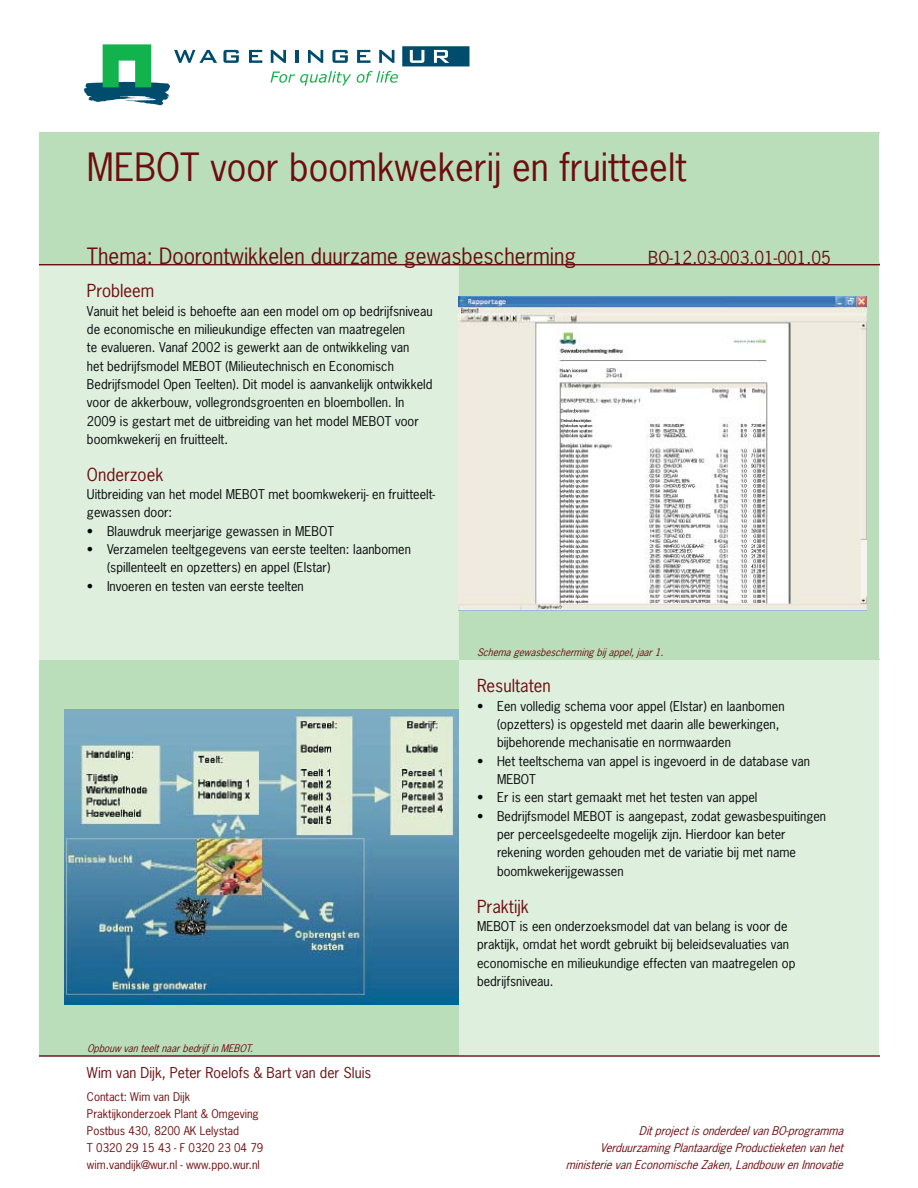
<style>
.page{position:relative;width:918px;height:1188px;background:#fff}
.page>*{position:absolute;margin:0;border:0;box-sizing:border-box;transform-origin:0 0}
.t1{font:36.75px "News Gothic Std";color:#6d0d0f}
.t2{font:21.15px "News Gothic Std";color:#6d0d0f}
.t3{font:16.95px "News Gothic Std";color:#6d0d0f}
.t4{font:14.1px "News Gothic Std";color:#6d0d0f}
.t5{font:12.75px/18.3px "News Gothic Std";color:#040809}
.t6{font:11.25px/17px "News Gothic Std";color:#6d0d0f}
.t7{font:italic 11.25px/17px "News Gothic Std";color:#6d0d0f;text-align:right}
.t8{font:italic 9.9px "News Gothic Std";color:#6d0d0f}
.s1{font-family:"News Gothic"}
</style>
<div class="page">
<svg style="left:84px;top:44px;width:133px;height:61px"></svg>
<svg style="left:223px;top:50px;width:16px;height:13px"></svg>
<svg style="left:249px;top:50px;width:13px;height:13px"></svg>
<svg style="left:270px;top:46px;width:200px;height:40px"></svg>
<div style="left:39px;top:211px;width:840px;height:844px;background:#dfefde"></div>
<div style="left:39px;top:132px;width:840px;height:132px;background:#badeb9"></div>
<div style="left:39px;top:660px;width:420px;height:395px;background:#badeb9"></div>
<div style="left:459px;top:265px;width:420px;height:395px;background:#badeb9"></div>
<hr style="left:39px;top:1055px;width:840px;height:2px;background:#6d0d0f">
<img style="left:459px;top:297px;width:407px;height:314px">
<img style="left:64px;top:709px;width:395px;height:296px">
<hr style="left:39px;top:264px;width:840px;height:1px;background:#6d0d0f">
<h1 class="t1" style="left:87px;top:150px;width:601px">MEBOT voor boomkwekerij en fruitteelt</h1>
<h2 class="t2" style="left:87px;top:247px;width:491px">Thema: Doorontwikkelen duurzame gewasbescherming</h2>
<h3 class="t3" style="left:648px;top:250px;width:184px">BO-12.03-003.01-001.05</h3>
<h3 class="t3" style="left:87px;top:283px;width:69px">Probleem</h3>
<p class="t5" style="left:87px;top:302px;width:347px">Vanuit het beleid is behoefte aan een model om op bedrijfsniveau de economische en milieukundige effecten van maatregelen<br>te evalueren. Vanaf 2002 is gewerkt aan de ontwikkeling van<br>het bedrijfsmodel MEBOT (Milieutechnisch en Economisch Bedrijfsmodel Open Teelten). Dit model is aanvankelijk ontwikkeld voor de akkerbouw, vollegrondsgroenten en bloembollen. In 2009 is gestart met de uitbreiding van het model MEBOT voor boomkwekerij en fruitteelt.</p>
<h3 class="t3" style="left:87px;top:467px;width:78px">Onderzoek</h3>
<p class="t5" style="left:87px;top:486px;width:350px">Uitbreiding van het model MEBOT met boomkwekerij- en fruitteelt&shy;gewassen door:</p>
<p class="t5" style="left:87px;top:522px;width:249px"><span class="s1">-</span> Blauwdruk meerjarige gewassen in MEBOT</p>
<p class="t5" style="left:107px;top:541px;width:305px;text-indent:-20px"><span class="s1">-</span> Verzamelen teeltgegevens van eerste teelten: laanbomen (spillenteelt en opzetters) en appel (Elstar)</p>
<p class="t5" style="left:87px;top:577px;width:218px"><span class="s1">-</span> Invoeren en testen van eerste teelten</p>
<p class="t8" style="left:87px;top:1044px;width:170px">Opbouw vanteeltnaarbedrijfinMEBOT.</p>
<p class="t4" style="left:87px;top:1066px;width:286px">Wim van Dijk, Peter Roelofs &amp; Bart van der Sluis</p>
<p class="t6" style="left:87px;top:1089px;width:178px">Contact: Wim van Dijk<br>Praktijkonderzoek Plant &amp; Omgeving<br>Postbus 430, 8200 AK Lelystad<br>T 0320 29 15 43 - F 0320 23 04 79 wim.vandijk@wur.nl - www.ppo.wur.nl</p>
<p class="t8" style="left:477px;top:648px;width:191px">Schemagewasbescherming bij appel,jaar1.</p>
<h3 class="t3" style="left:477px;top:678px;width:75px">Resultaten</h3>
<p class="t5" style="left:497px;top:698px;width:289px;text-indent:-20px"><span class="s1">-</span> Een volledig schema voor appel (Elstar) en laanbomen (opzetters) is opgesteld met daarin alle bewerkingen, bijbehorende mechanisatie en normwaarden</p>
<p class="t5" style="left:497px;top:753px;width:315px;text-indent:-20px"><span class="s1">-</span> Het teeltschema van appel is ingevoerd in de database van<br>MEBOT</p>
<p class="t5" style="left:477px;top:789px;width:282px"><span class="s1">-</span> Er is een start gemaakt met het testen van appel</p>
<p class="t5" style="left:497px;top:808px;width:331px;text-indent:-20px"><span class="s1">-</span> Bedrijfsmodel MEBOT is aangepast, zodat gewasbespuitingen per perceelsgedeelte mogelijk zijn. Hierdoor kan beter rekening worden gehouden met de variatie bij met name boomkwekerijgewassen</p>
<h3 class="t3" style="left:477px;top:899px;width:53px">Praktijk</h3>
<p class="t5" style="left:477px;top:918px;width:320px">MEBOT is een onderzoeksmodel dat van belang is voor de praktijk, omdat het wordt gebruikt bij beleidsevaluaties van economische en milieukundige effecten van maatregelen op bedrijfsniveau.</p>
<p class="t7" style="left:566px;top:1123px;width:282px">DitprojectisonderdeelvanBO-programma<br>Verduurzaming Plantaardige Productieketenvanhet ministerie vanEconomische Zaken,Landbouw enInnovatie</p>
</div>
